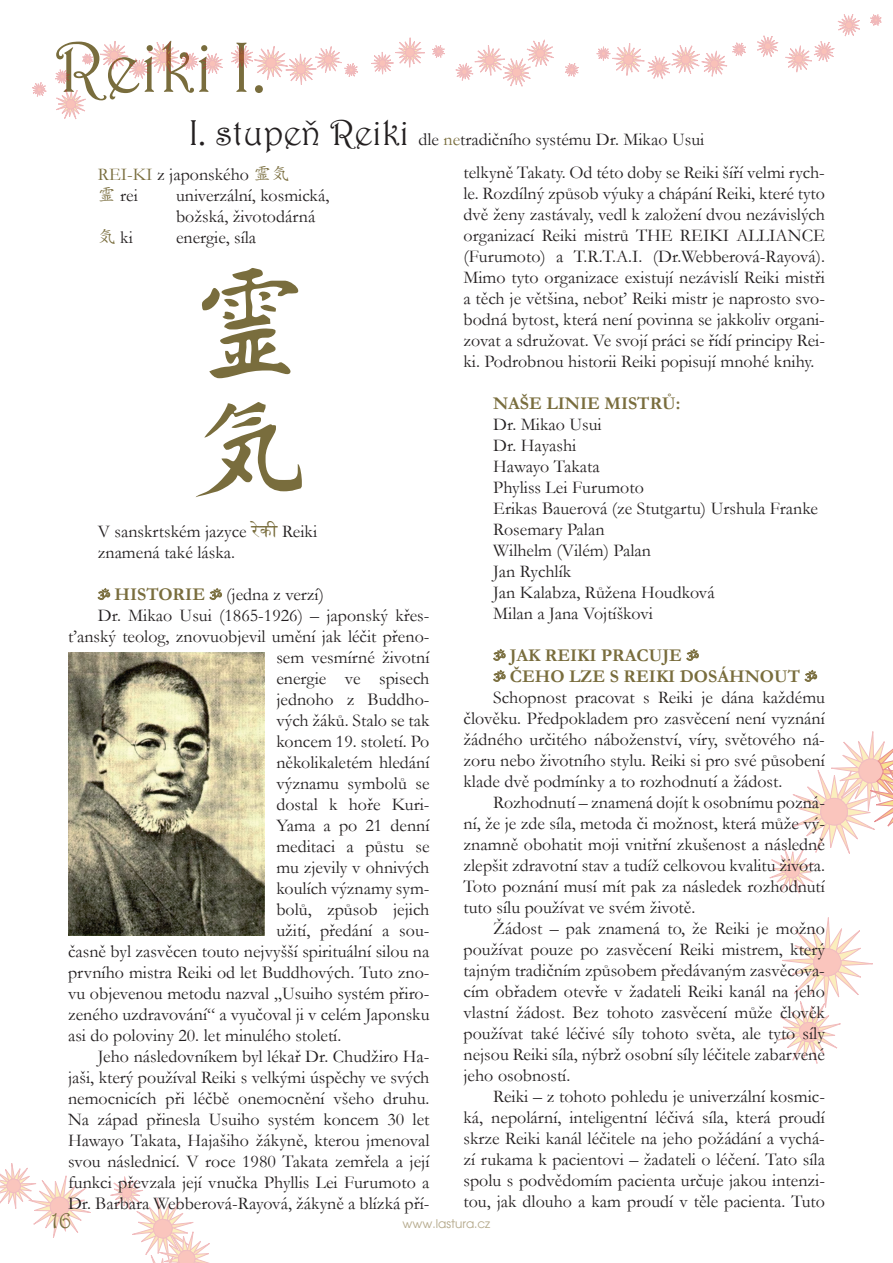
<style>
.page{position:relative;width:893px;height:1263px;background:#fff}
.page>*{position:absolute;margin:0;border:0;box-sizing:border-box;transform-origin:0 0}
.t1{font:72px "Harrington";color:#796d3d}
.t2{font:24px "Harrington";color:#796d3d}
.t3{font:18px/21px "Garamond";color:#231f20;text-align:justify}
.t4{font:700 18px/21px "Garamond";color:#796d3d}
.t5{font:12px "Avant Garde";color:#b3a788}
.s1{font-family:"Harrington CZ";font-size:36px}
.s2{color:#796d3d}
.s3{font-family:"Adobe Kaiti Std";color:#796d3d}
.s4{font-family:"Arial Unicode MS";color:#796d3d}
</style>
<div class="page">
<svg style="left:870px;top:14px;width:12px;height:12px"></svg>
<svg style="left:757px;top:14px;width:103px;height:59px"></svg>
<svg style="left:597px;top:42px;width:149px;height:37px"></svg>
<svg style="left:565px;top:63px;width:14px;height:14px"></svg>
<svg style="left:455px;top:39px;width:99px;height:48px"></svg>
<svg style="left:371px;top:37px;width:74px;height:38px"></svg>
<div style="left:379px;top:60px;width:7px;height:6px;background:#f9c1b8;border-radius:50%"></div>
<div style="left:379px;top:60px;width:7px;height:7px;border:1px solid #d1232a;border-radius:50%"></div>
<svg style="left:32px;top:82px;width:15px;height:15px"></svg>
<svg style="left:55px;top:41px;width:303px;height:78px"></svg>
<svg style="left:0;top:1163px;width:91px;height:75px"></svg>
<svg style="left:110px;top:1176px;width:100px;height:87px"></svg>
<svg style="left:777px;top:917px;width:96px;height:147px"></svg>
<div style="left:813px;top:948px;width:28px;height:28px;background:#fac5bd;border-radius:50%"></div>
<div style="left:813px;top:948px;width:28px;height:28px;border:1px solid #d1232a;border-radius:50%"></div>
<svg style="left:769px;top:731px;width:124px;height:163px"></svg>
<svg style="left:97px;top:588px;width:13px;height:12px"></svg>
<svg style="left:209px;top:588px;width:13px;height:12px"></svg>
<svg style="left:493px;top:649px;width:13px;height:12px"></svg>
<svg style="left:686px;top:649px;width:13px;height:12px"></svg>
<svg style="left:493px;top:670px;width:13px;height:12px"></svg>
<svg style="left:804px;top:670px;width:13px;height:12px"></svg>
<img style="left:68px;top:653px;width:196px;height:283px">
<svg style="left:202px;top:268px;width:96px;height:110px"></svg>
<svg style="left:196px;top:402px;width:106px;height:95px"></svg>
<h1 class="t1" style="left:55px;top:24px;width:213px">Reiki I.</h1>
<p class="t3" style="left:189px;top:128px;width:517px"><span class="s1">I. stupeň Reiki</span> dle <span class="s2">ne</span>tradičního systému Dr. Mikao Usui</p>
<p class="t3" style="left:98px;top:163px;width:193px"><span class="s2">REI-KI</span> z japonského <span class="s3">霊気霊</span> rei</p>
<p class="t3" style="left:463px;top:161px;width:363px">telkyně Takaty. Od této doby se Reiki šíří velmi rych&shy;le. Rozdílný způsob výuky a chápání Reiki, které tyto dvě ženy zastávaly, vedl k založení dvou nezávislých organizací Reiki mistrů THE REIKI ALLIANCE (Furumoto) a T.R.T.A.I. (Dr.Webberová-Rayová).<br>Mimo tyto organizace existují nezávislí Reiki mistři a těch je většina, neboť Reiki mistr je naprosto svo&shy;bodná bytost, která není povinna se jakkoliv organi&shy;zovat a sdružovat. Ve svojí práci se řídí principy Rei&shy;ki. Podrobnou historii Reiki popisují mnohé knihy.</p>
<p class="t4" style="left:493px;top:393px;width:189px">NA ŠE LINIE MISTRŮ:</p>
<p class="t3" style="left:493px;top:413px;width:326px;text-align:left">Dr. Mikao Usui<br>Dr. Hayashi<br>Hawayo Takata<br>Phyliss Lei Furumoto<br>Erikas Bauerová (ze Stutgartu) Urshula Franke<br>Rosemary Palan<br>Wilhelm (Vilém) Palan<br>Jan Rychlík<br>Jan Kalabza, Růžena Houdková<br>Milan a Jana Vojtíškovi</p>
<p class="t4" style="left:510px;top:644px;width:105px">JAK REIKI PRACU</p>
<p class="t3" style="left:176px;top:184px;width:155px">univerzální, kosmická, božská, životodárná</p>
<p class="t3" style="left:98px;top:226px;width:37px"><span class="s3">気</span> ki</p>
<p class="t3" style="left:176px;top:226px;width:82px">energie, síla</p>
<p class="t3" style="left:98px;top:520px;width:221px">V sanskrtském jazyce <span class="s4">रेकी</span> Reiki znamená také láska.</p>
<p class="t4" style="left:114px;top:584px;width:81px">HISTORIE</p>
<p class="t3" style="left:226px;top:583px;width:99px">(jedna z verzí)</p>
<p class="t3" style="left:98px;top:604px;width:333px">Dr. Mikao Usui (1865-1926) – japonský křes-</p>
<p class="t3" style="left:68px;top:625px;width:363px">ťanský teolog, znovuobjevil umění jak léčit přeno-</p>
<p class="t3" style="left:276px;top:646px;width:155px">sem vesmírné životní</p>
<p class="t3" style="left:276px;top:667px;width:155px">energie ve spisech</p>
<p class="t3" style="left:276px;top:688px;width:155px">jednoho z Buddho-</p>
<p class="t3" style="left:276px;top:709px;width:155px">vých žáků. Stalo se tak</p>
<p class="t3" style="left:276px;top:730px;width:155px">koncem 19. století. Po</p>
<p class="t3" style="left:276px;top:751px;width:155px">několikaletém hledání</p>
<p class="t3" style="left:276px;top:772px;width:155px">významu symbolů se</p>
<p class="t3" style="left:276px;top:793px;width:155px">dostal k hoře Kuri-</p>
<p class="t3" style="left:276px;top:814px;width:155px">Yama a po 21 denní</p>
<p class="t3" style="left:276px;top:835px;width:155px">meditaci a půstu se</p>
<p class="t3" style="left:276px;top:856px;width:155px">mu zjevily v ohnivých</p>
<p class="t3" style="left:276px;top:877px;width:155px">koulích významy sym-</p>
<p class="t3" style="left:276px;top:898px;width:155px">bolů, způsob jejich</p>
<p class="t3" style="left:276px;top:919px;width:155px">užití, předání a sou-</p>
<p class="t3" style="left:68px;top:940px;width:363px">časně byl zasvěcen touto nejvyšší spirituální silou na</p>
<p class="t3" style="left:68px;top:961px;width:363px">prvního mistra Reiki od let Buddhových. Tuto zno-</p>
<p class="t3" style="left:68px;top:982px;width:363px">vu objevenou metodu nazval „Usuiho systém přiro-</p>
<p class="t3" style="left:68px;top:1003px;width:363px">zeného uzdravování“ a vyučoval ji v celém Japonsku</p>
<p class="t3" style="left:68px;top:1024px;width:275px">asi do poloviny 20. let minulého století.</p>
<p class="t3" style="left:98px;top:1045px;width:333px">Jeho následovníkem byl lékař Dr. Chudžiro Ha-</p>
<p class="t3" style="left:68px;top:1066px;width:363px">jaši, který používal Reiki s velkými úspěchy ve svých</p>
<p class="t3" style="left:68px;top:1087px;width:363px">nemocnicích při léčbě onemocnění všeho druhu.</p>
<p class="t3" style="left:68px;top:1108px;width:363px">Na západ přinesla Usuiho systém koncem 30 let</p>
<p class="t3" style="left:68px;top:1129px;width:363px">Hawayo Takata, Hajašiho žákyně, kterou jmenoval</p>
<p class="t3" style="left:68px;top:1150px;width:363px">svou následnicí. V roce 1980 Takata zemřela a její</p>
<p class="t3" style="left:68px;top:1171px;width:363px">funkci převzala její vnučka Phyllis Lei Furumoto a</p>
<p class="t3" style="left:68px;top:1192px;width:363px">Dr. Barbara Webberová-Rayová, žákyně a blízká pří-</p>
<p class="t4" style="left:510px;top:644px;width:184px;text-indent:152px">JE<br>ČEHO LZE S REIKI DOS</p>
<p class="t4" style="left:717px;top:665px;width:78px">ÁHNOUT</p>
<p class="t3" style="left:463px;top:686px;width:363px;text-indent:30px">Schopnost pracovat s Reiki je dána každému člověku. Předpokladem pro zasvěcení není vyznání žádného určitého náboženství, víry, světového ná&shy;zoru nebo životního stylu. Reiki si pro své působení klade dvě podmínky a to rozhodnutí a žádost.</p>
<p class="t3" style="left:463px;top:791px;width:363px;text-indent:30px">Rozhodnutí – znamená dojít k osobnímu pozná&shy;ní, že je zde síla, metoda či možnost, která může vý&shy;znamně obohatit moji vnitřní zkušenost a následně zlepšit zdravotní stav a tudíž celkovou kvalitu života.<br>Toto poznání musí mít pak za následek rozhodnutí tuto sílu používat ve svém životě.</p>
<p class="t3" style="left:463px;top:917px;width:363px;text-indent:30px">Žádost – pak znamená to, že Reiki je možno používat pouze po zasvěcení Reiki mistrem, který tajným tradičním způsobem předávaným zasvěcova&shy;cím obřadem otevře v žadateli Reiki kanál na jeho vlastní žádost. Bez tohoto zasvěcení může člověk používat také léčivé síly tohoto světa, ale tyto síly nejsou Reiki síla, nýbrž osobní síly léčitele zabarvené jeho osobností.</p>
<p class="t3" style="left:463px;top:1085px;width:363px;text-indent:30px">Reiki – z tohoto pohledu je univerzální kosmic&shy;ká, nepolární, inteligentní léčivá síla, která proudí skrze Reiki kanál léčitele na jeho požádání a vychá&shy;zí rukama k pacientovi – žadateli o léčení. Tato síla spolu s podvědomím pacienta určuje jakou intenzi&shy;tou, jak dlouho a kam proudí v těle pacienta. Tuto</p>
<h2 class="t2" style="left:51px;top:1205px;width:22px">16</h2>
<p class="t5" style="left:403px;top:1217px;width:89px">www.lastura.cz</p>
</div>
